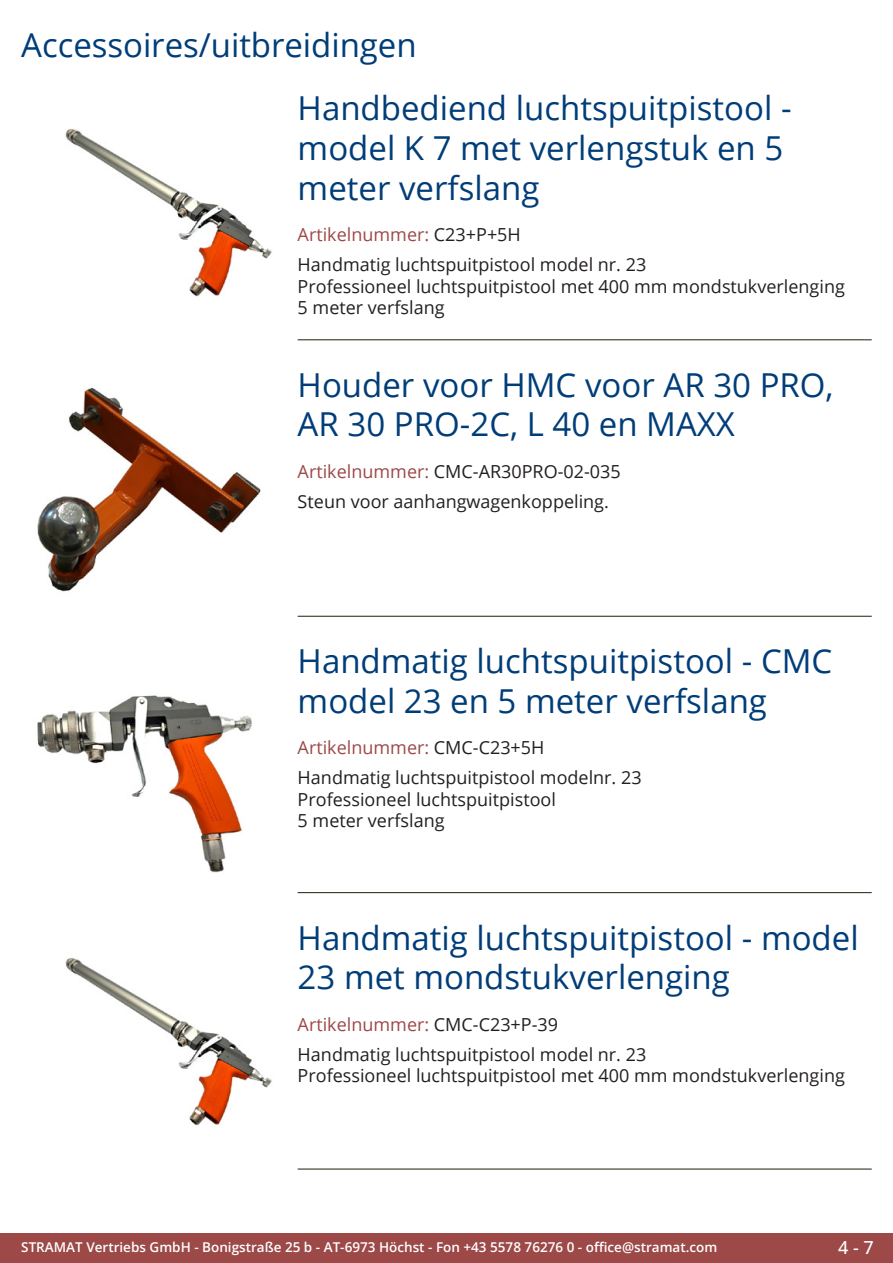
<style>
.page{position:relative;width:893px;height:1263px;background:#fff}
.page>*{position:absolute;margin:0;border:0;box-sizing:border-box;transform-origin:0 0}
.Produkttitel{font:33px/39.6px "Open Sans";color:#003d78}
.RastTitel{font:33px "Open Sans";color:#003d78}
.Beschreibung_Text{font:18px/21.6px "Open Sans";color:#231f20}
.TechDaten_Überschrif{font:18px "Open Sans";color:#9c4948}
.TechDaten_Überschrif-2{font:18px "Open Sans";color:#231f20}
.t1{font:500 18px "Open Sans";color:#fff}
.t2{font:600 13.5px "Open Sans";color:#fff}
.s1{color:#231f20}
.s2{color:#9c4948}
</style>
<div class="page">
<div style="left:0;top:1233px;width:893px;height:30px;background:#9c4948"></div>
<hr style="left:298px;top:340px;width:574px;height:1px;background:#201d08">
<hr style="left:298px;top:616px;width:574px;height:1px;background:#201d08">
<hr style="left:298px;top:892px;width:574px;height:1px;background:#201d08">
<hr style="left:298px;top:1169px;width:574px;height:1px;background:#201d08">
<img style="left:65px;top:129px;width:207px;height:168px">
<img style="left:37px;top:387px;width:224px;height:205px">
<img style="left:37px;top:695px;width:215px;height:178px">
<img style="left:65px;top:958px;width:207px;height:168px">
<p class="RastTitel" style="left:21px;top:22px;width:397px">Accessoires/uitbreidingen</p>
<p class="Produkttitel" style="left:298px;top:88px;width:495px">Handbediend luchtspuitpistool - model K 7 met verlengstuk en 5 meter verfslang</p>
<p class="TechDaten_Überschrif" style="left:298px;top:222px;width:225px">Artikelnummer: <span class="s1">C23+P+5H</span></p>
<p class="Beschreibung_Text" style="left:298px;top:253px;width:549px">Handmatig luchtspuitpistool model nr. 23<br>Professioneel luchtspuitpistool met 400 mm mondstukverlenging<br>5 meter verfslang</p>
<p class="Produkttitel" style="left:298px;top:364px;width:538px">Houder voor HMC voor AR 30 PRO,<br>AR 30 PRO-2C, L 40 en MAXX</p>
<p class="TechDaten_Überschrif-2" style="left:298px;top:459px;width:325px"><span class="s2">Artikelnummer:</span> CMC-AR30PRO-02-035</p>
<p class="Beschreibung_Text" style="left:298px;top:490px;width:313px">Steun voor aanhangwagenkoppeling.</p>
<p class="Produkttitel" style="left:298px;top:640px;width:536px">Handmatig luchtspuitpistool - CMC model 23 en 5 meter verfslang</p>
<p class="TechDaten_Überschrif" style="left:298px;top:735px;width:248px">Artikelnummer: <span class="s1">CMC-C23+5H</span></p>
<p class="Beschreibung_Text" style="left:298px;top:766px;width:345px">Handmatig luchtspuitpistool modelnr. 23<br>Professioneel luchtspuitpistool<br>5 meter verfslang</p>
<p class="Produkttitel" style="left:298px;top:917px;width:563px">Handmatig luchtspuitpistool - model<br>23 met mondstukverlenging</p>
<p class="TechDaten_Überschrif" style="left:298px;top:1012px;width:262px">Artikelnummer: <span class="s1">CMC-C23+P-39</span></p>
<p class="Beschreibung_Text" style="left:298px;top:1043px;width:549px">Handmatig luchtspuitpistool model nr. 23<br>Professioneel luchtspuitpistool met 400 mm mondstukverlenging</p>
<p class="t2" style="left:21px;top:1238px;width:698px">STRAMAT Vertriebs GmbH - Bonigstraße 25 b - AT-6973 Höchst - Fon +43 5578 76276 0 - office@stramat.com</p>
<p class="t1" style="left:838px;top:1234px;width:37px">4 - 7</p>
</div>
